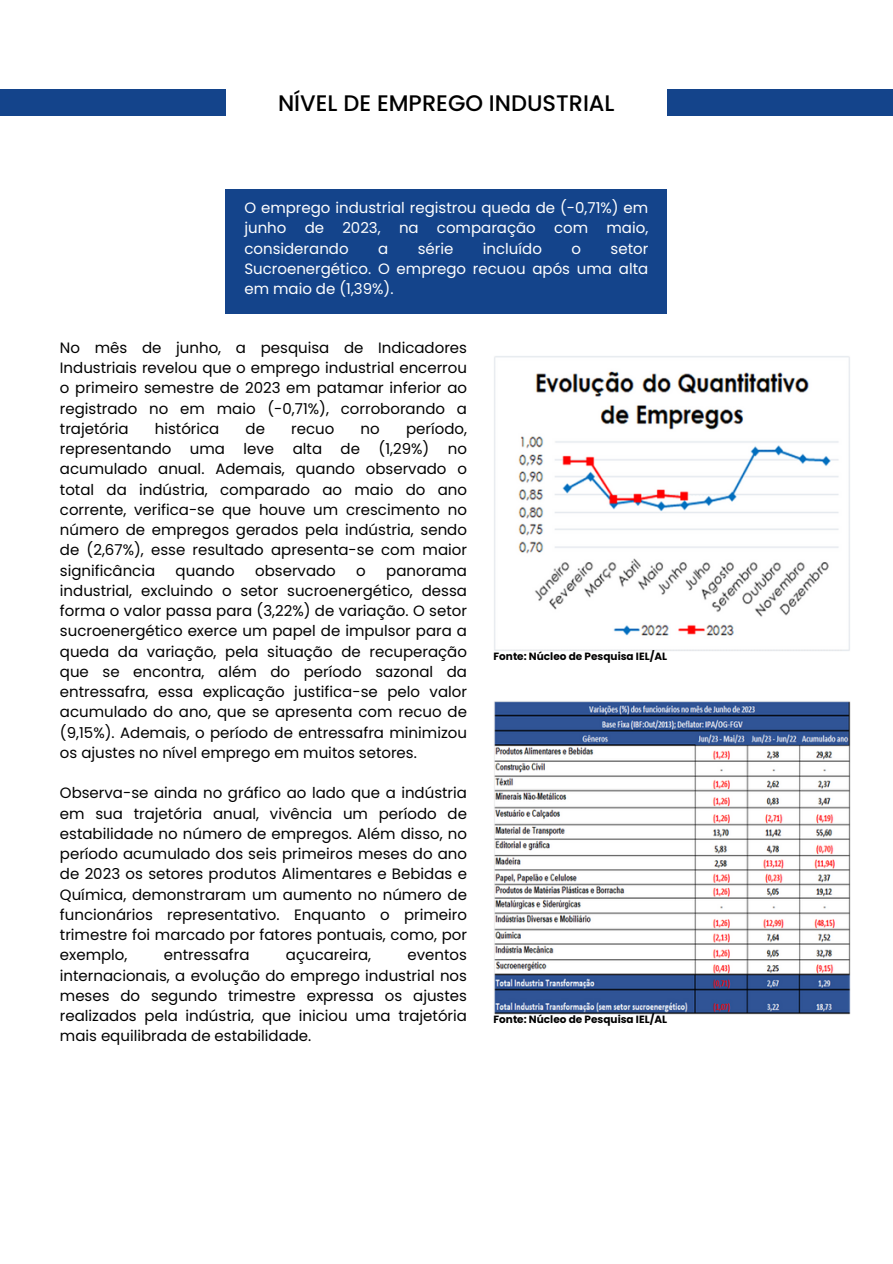
<style>
.page{position:relative;width:893px;height:1264px;background:#fff}
.page>*{position:absolute;margin:0;border:0;box-sizing:border-box;transform-origin:0 0}
.t1{font:500 22.5px "Poppins";color:#000}
.t2{font:15px/20.2px "Poppins";color:#000;text-align:justify}
.t3{font:15px/20.2px "Poppins";color:#fff;text-align:justify}
.t4{font:700 10.5px "Poppins";color:#000}
</style>
<div class="page">
<div style="left:225px;top:189px;width:442px;height:125px;background:#14448b"></div>
<div style="left:0;top:89px;width:225px;height:27px;background:#14448b"></div>
<div style="left:667px;top:89px;width:225px;height:27px;background:#14448b"></div>
<img style="left:494px;top:356px;width:356px;height:295px">
<img style="left:494px;top:701px;width:356px;height:313px">
<p class="t1" style="left:278px;top:87px;width:338px">NÍVEL DE EMPREGO INDUSTRIAL</p>
<p class="t3" style="left:244px;top:198px;width:405px">O emprego industrial registrou queda de (-0,71%) em junho de 2023, na comparação com maio, considerando</p>
<p class="t3" style="left:378px;top:238px;width:12px">a</p>
<p class="t3" style="left:417px;top:238px;width:37px">série</p>
<p class="t3" style="left:483px;top:238px;width:61px">incluído</p>
<p class="t3" style="left:571px;top:238px;width:11px">o</p>
<p class="t3" style="left:244px;top:238px;width:405px;text-indent:366px">setor Sucroenergético. O emprego recuou após uma alta em maio de (1,39%).</p>
<p class="t2" style="left:60px;top:337px;width:408px">No mês de junho, a pesquisa de Indicadores Industriais revelou que o emprego industrial encerrou o primeiro semestre de 2023 em patamar inferior ao registrado no em maio (-0,71%), corroborando a trajetória</p>
<p class="t2" style="left:155px;top:418px;width:66px">histórica</p>
<p class="t2" style="left:246px;top:418px;width:21px">de</p>
<p class="t2" style="left:291px;top:418px;width:45px">recuo</p>
<p class="t2" style="left:360px;top:418px;width:21px">no</p>
<p class="t2" style="left:60px;top:418px;width:408px;text-indent:346px">período, representando uma leve alta de (1,29%) no acumulado anual. Ademais, quando observado o total da indústria, comparado ao maio do ano corrente, verifica-se que houve um crescimento no número de empregos gerados pela indústria, sendo de (2,67%), esse resultado apresenta-se com maior significância</p>
<p class="t2" style="left:176px;top:560px;width:61px">quando</p>
<p class="t2" style="left:255px;top:560px;width:82px">observado</p>
<p class="t2" style="left:356px;top:560px;width:11px">o</p>
<p class="t2" style="left:60px;top:560px;width:408px;text-indent:326px">panorama industrial, excluindo o setor sucroenergético, dessa forma o valor passa para (3,22%) de variação. O setor sucroenergético exerce um papel de impulsor para a queda da variação, pela situação de recuperação que se encontra, além do período sazonal da entressafra, essa explicação justifica-se pelo valor acumulado do ano, que se apresenta com recuo de (9,15%). Ademais, o período de entressafra minimizou os ajustes no nível emprego em muitos setores.</p>
<p class="t2" style="left:60px;top:783px;width:408px">Observa-se ainda no gráfico ao lado que a indústria em sua trajetória anual, vivência um período de estabilidade no número de empregos. Além disso, no período acumulado dos seis primeiros meses do ano de 2023 os setores produtos Alimentares e Bebidas e Química, demonstraram um aumento no número de funcionários representativo. Enquanto o primeiro trimestre foi marcado por fatores pontuais, como, por exemplo,</p>
<p class="t2" style="left:164px;top:944px;width:87px">entressafra</p>
<p class="t2" style="left:286px;top:944px;width:87px">açucareira,</p>
<p class="t2" style="left:60px;top:944px;width:408px;text-indent:347px">eventos internacionais, a evolução do emprego industrial nos meses do segundo trimestre expressa os ajustes realizados pela indústria, que iniciou uma trajetória mais equilibrada de estabilidade.</p>
<p class="t4" style="left:493px;top:649px;width:175px">Fonte: Núcleo de Pesquisa IEL/AL</p>
<p class="t4" style="left:493px;top:1012px;width:175px">Fonte: Núcleo de Pesquisa IEL/AL</p>
</div>
